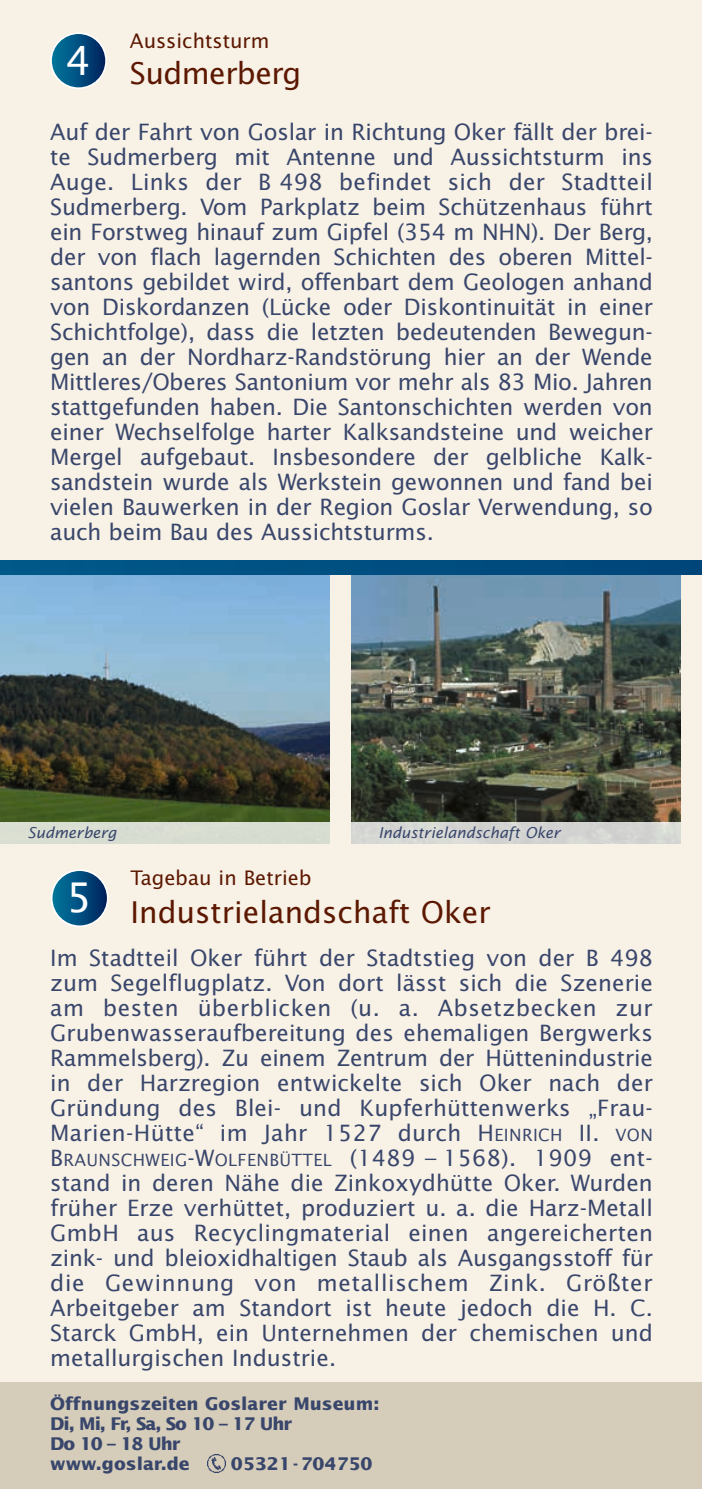
<style>
.page{position:relative;width:702px;height:1489px;background:#fff}
.page>*{position:absolute;margin:0;border:0;box-sizing:border-box;transform-origin:0 0}
.t1{font:30px "Lucida Sans Std";color:#5c1700}
.t2{font:30px "Lucida Sans Std";letter-spacing:-.02em;color:#5c1700}
.t3{font:22.5px/25px "Lucida Sans Std";color:#39466b;text-align:justify}
.t4{font:20px "Lucida Sans Std";color:#5c1700}
.t5{font:700 17.5px/20px "Lucida Sans Std";color:#39466b}
.t6{font:17px "Lucida Sans Std";letter-spacing:.02em;color:#39466b}
.t7{font:italic 15px "Lucida Sans Std";color:#39466b}
.s1{font-style:inherit}
.s2{font-size:17px}
.s3{font-size:22.5px}
</style>
<div class="page">
<div style="left:0;top:0;width:702px;height:1488px;background:#f7f1e6"></div>
<div style="left:0;top:1382px;width:702px;height:106px;background:#d5cdba"></div>
<svg style="left:52px;top:870px;width:56px;height:56px;background:#095483"></svg>
<div style="left:51px;top:869px;width:58px;height:58px;border:2px solid #fff;border-radius:50%"></div>
<svg style="left:51px;top:33px;width:55px;height:55px;background:#095483"></svg>
<div style="left:50px;top:32px;width:57px;height:57px;border:2px solid #fff;border-radius:50%"></div>
<img style="left:207px;top:1454px;width:18px;height:18px">
<img style="left:351px;top:574px;width:329px;height:248px">
<img style="left:0;top:574px;width:330px;height:248px">
<div style="left:0;top:560px;width:702px;height:14px;background:#004f82"></div>
<div style="left:351px;top:822px;width:329px;height:21px;background:#d4d5d3"></div>
<div style="left:0;top:822px;width:330px;height:21px;background:#d8ded2"></div>
<p class="t4" style="left:130px;top:29px;width:141px">Aussichtsturm</p>
<h1 class="t2" style="left:65px;top:56px;width:237px"><sup>4</sup> Sudmerberg</h1>
<p class="t3" style="left:50px;top:120px;width:604px">Auf der Fahrt von Goslar in Richtung Oker fällt der brei&shy;te Sudmerberg mit Antenne und Aussichtsturm ins Auge. Links der B 498 befindet sich der Stadtteil Sudmerberg. Vom Parkplatz beim Schützenhaus führt ein Forstweg hinauf zum Gipfel (354 m NHN). Der Berg, der von flach lagernden Schichten des oberen Mittel&shy;santons gebildet wird, offenbart dem Geologen anhand von Diskordanzen (Lücke oder Diskontinuität in einer Schichtfolge), dass die letzten bedeutenden Bewegun&shy;gen an der Nordharz-Randstörung hier an der Wende Mittleres/Oberes Santonium vor mehr als 83 Mio. Jahren stattgefunden haben. Die Santonschichten werden von einer Wechselfolge harter Kalksandsteine und weicher Mergel aufgebaut. Insbesondere der gelbliche Kalk&shy;sandstein wurde als Werkstein gewonnen und fand bei vielen Bauwerken in der Region Goslar Verwendung, so auch beim Bau des Aussichtsturms.</p>
<p class="t7" style="left:27px;top:823px;width:91px">Sudmerberg</p>
<p class="t7" style="left:378px;top:823px;width:183px">Industrielandschaft Oker</p>
<p class="t4" style="left:130px;top:866px;width:183px">Tagebau in Betrieb</p>
<h1 class="t1" style="left:66px;top:895px;width:426px"><sup>5</sup> Industrielandschaft Oker</h1>
<p class="t3" style="left:50px;top:945px;width:604px">Im Stadtteil Oker führt der Stadtstieg von der B 498 zum Segelflugplatz. Von dort lässt sich die Szenerie am besten überblicken (u. a. Absetzbecken zur Grubenwasseraufbereitung des ehemaligen Bergwerks Rammelsberg). Zu einem Zentrum der Hüttenindustrie in der Harzregion entwickelte sich Oker nach der Gründung des Blei- und Kupferhüttenwerks „Frau-Marien-Hütte“ im Jahr 1527 durch <span class="s1">H</span> <span class="s2">EINRICH</span> <span class="s1">II .</span> <span class="s2">VON</span></p>
<p class="t6" style="left:50px;top:1149px;width:604px"><span class="s3">B</span>RAUNSCHWEIG<span class="s3">-W</span>OLFENBÜTTEL <span class="s3">(1489 – 1568). 1909 ent-</span></p>
<p class="t3" style="left:50px;top:1170px;width:604px">stand in deren Nähe die Zinkoxydhütte Oker. Wurden früher Erze verhüttet, produziert u. a. die Harz-Metall GmbH aus Recyclingmaterial einen angereicherten zink- und bleioxidhaltigen Staub als Ausgangsstoff für die Gewinnung von metallischem Zink. Größter Arbeitgeber am Standort ist heute jedoch die H. C.<br>Starck GmbH, ein Unternehmen der chemischen und metallurgischen Industrie.</p>
<p class="t5" style="left:50px;top:1394px;width:330px">Öffnungszeiten Goslarer Museum:<br>Di, Mi, Fr, Sa, So 10 – 17 Uhr<br>Do 10 – 18 Uhr<br>www.goslar.de</p>
<p class="t5" style="left:231px;top:1454px;width:143px">05321-704750</p>
</div>
